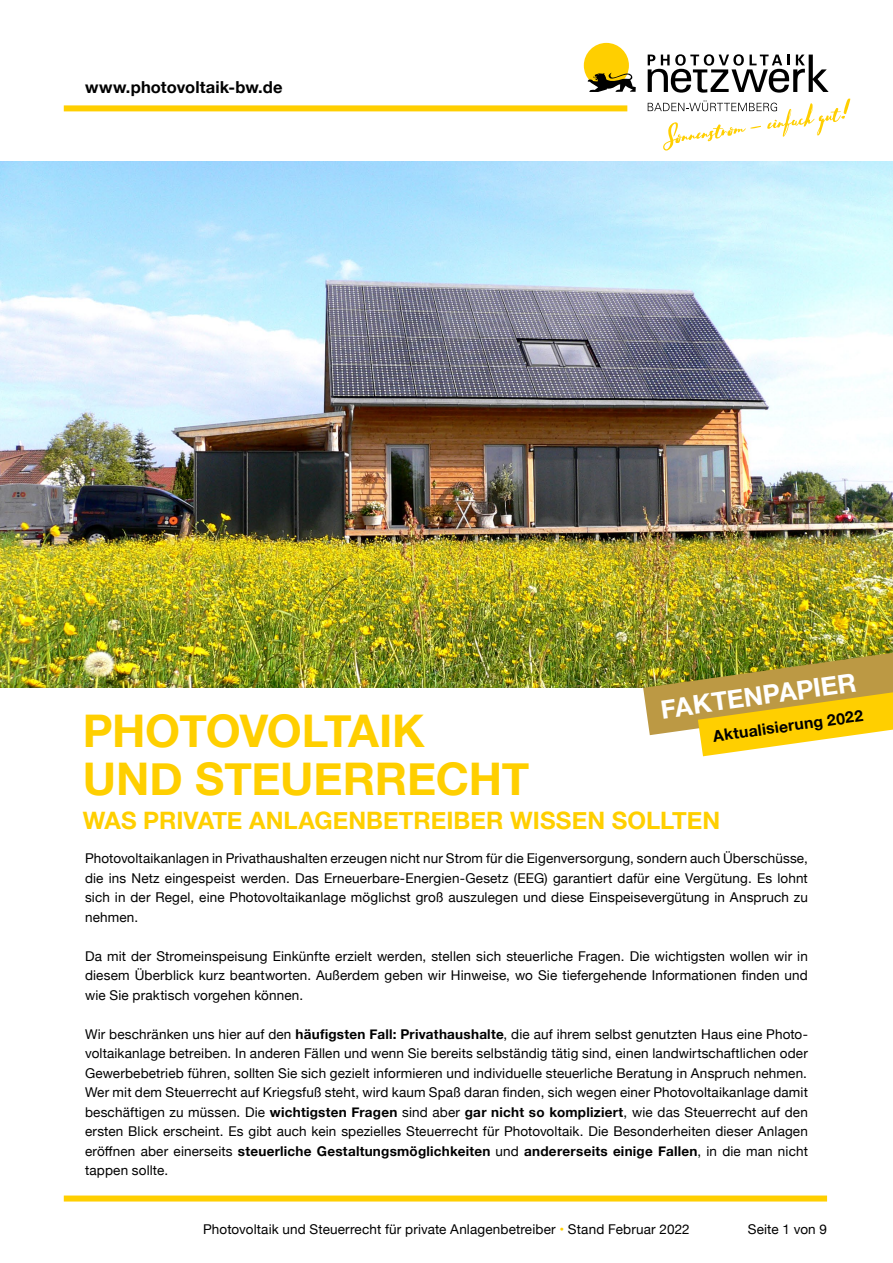
<style>
.page{position:relative;width:893px;height:1263px;background:#fff}
.page>*{position:absolute;margin:0;border:0;box-sizing:border-box;transform-origin:0 0}
.t1{font:700 45px/48px "Helvetica Neue";letter-spacing:-.005em;color:#ffcf00}
.t2{font:700 25.8px "Helvetica Neue";color:#fff}
.t3{font:700 24px "Helvetica Neue";color:#ffcf00}
.t4{font:700 16.5px "Helvetica Neue";letter-spacing:.005em;color:#000}
.t5{font:700 15.75px "Helvetica Neue";color:#000}
.t6{font:13.5px/19.5px "Helvetica Neue";letter-spacing:.01em;color:#000;text-align:justify}
.s1{font-weight:700}
.s2{color:#ffcf00}
</style>
<div class="page">
<div style="left:67px;top:1195px;width:757px;height:6px;background:#ffcf00"></div>
<div style="left:67px;top:105px;width:557px;height:6px;background:#ffcf00"></div>
<div style="left:584px;top:43px;width:45px;height:45px;background:#ffcf00;border-radius:50%"></div>
<svg style="left:588px;top:73px;width:48px;height:19px"></svg>
<svg style="left:648px;top:54px;width:181px;height:39px"></svg>
<svg style="left:648px;top:99px;width:202px;height:52px"></svg>
<img style="left:0;top:161px;width:893px;height:527px">
<img style="left:643px;top:653px;width:250px;height:103px">
<p class="t4" style="left:85px;top:74px;width:199px">www.photovoltaik-bw.de</p>
<h2 class="t2" style="left:658px;top:689px;width:198px;rotate:-8deg">FAKTENPAPIER</h2>
<p class="t5" style="left:711px;top:724px;width:153px;rotate:-8deg">Aktualisierung 2022</p>
<h1 class="t1" style="left:83px;top:708px;width:448px">PHOTOVOLTAIK<br>UND STEUERRECHT</h1>
<h3 class="t3" style="left:83px;top:802px;width:639px">WAS PRIVATE ANLAGENBETREIBER WISSEN SOLLTEN</h3>
<p class="t6" style="left:85px;top:850px;width:724px">Photovoltaikanlagen in Privathaushalten erzeugen nicht nur Strom für die Eigenversorgung, sondern auch Überschüsse, die ins Netz eingespeist werden. Das Erneuerbare-Energien-Gesetz (EEG) garantiert dafür eine Vergütung. Es lohnt sich in der Regel, eine Photovoltaikanlage möglichst groß auszulegen und diese Einspeisevergütung in Anspruch zu nehmen.</p>
<p class="t6" style="left:85px;top:947px;width:724px">Da mit der Stromeinspeisung Einkünfte erzielt werden, stellen sich steuerliche Fragen. Die wichtigsten wollen wir in diesem Überblick kurz beantworten. Außerdem geben wir Hinweise, wo Sie tiefergehende Informationen finden und wie Sie praktisch vorgehen können.</p>
<p class="t6" style="left:85px;top:1025px;width:724px">Wir beschränken uns hier auf den <span class="s1">häufigsten Fall: Privathaushalte</span>, die auf ihrem selbst genutzten Haus eine Photo&shy;voltaikanlage betreiben. In anderen Fällen und wenn Sie bereits selbständig tätig sind, einen landwirtschaftlichen oder Gewerbebetrieb führen, sollten Sie sich gezielt informieren und individuelle steuerliche Beratung in Anspruch nehmen.<br>Wer mit dem Steuerrecht auf Kriegsfuß steht, wird kaum Spaß daran finden, sich wegen einer Photovoltaikanlage damit beschäftigen zu müssen. Die <span class="s1">wichtigsten Fragen</span> sind aber <span class="s1">gar nicht so kompliziert</span>, wie das Steuerrecht auf den ersten Blick erscheint. Es gibt auch kein spezielles Steuerrecht für Photovoltaik. Die Besonderheiten dieser Anlagen eröffnen aber einerseits <span class="s1">steuerliche Gestaltungsmöglichkeiten</span> und <span class="s1">andererseits einige Fallen</span>, in die man nicht tappen sollte.</p>
<p class="t6" style="left:203px;top:1220px;width:488px">Photovoltaik und Steuerrecht für private Anlagenbetreiber <span class="s2">•</span> Stand Februar 2022</p>
<p class="t6" style="left:748px;top:1220px;width:81px">Seite 1 von 9</p>
</div>
